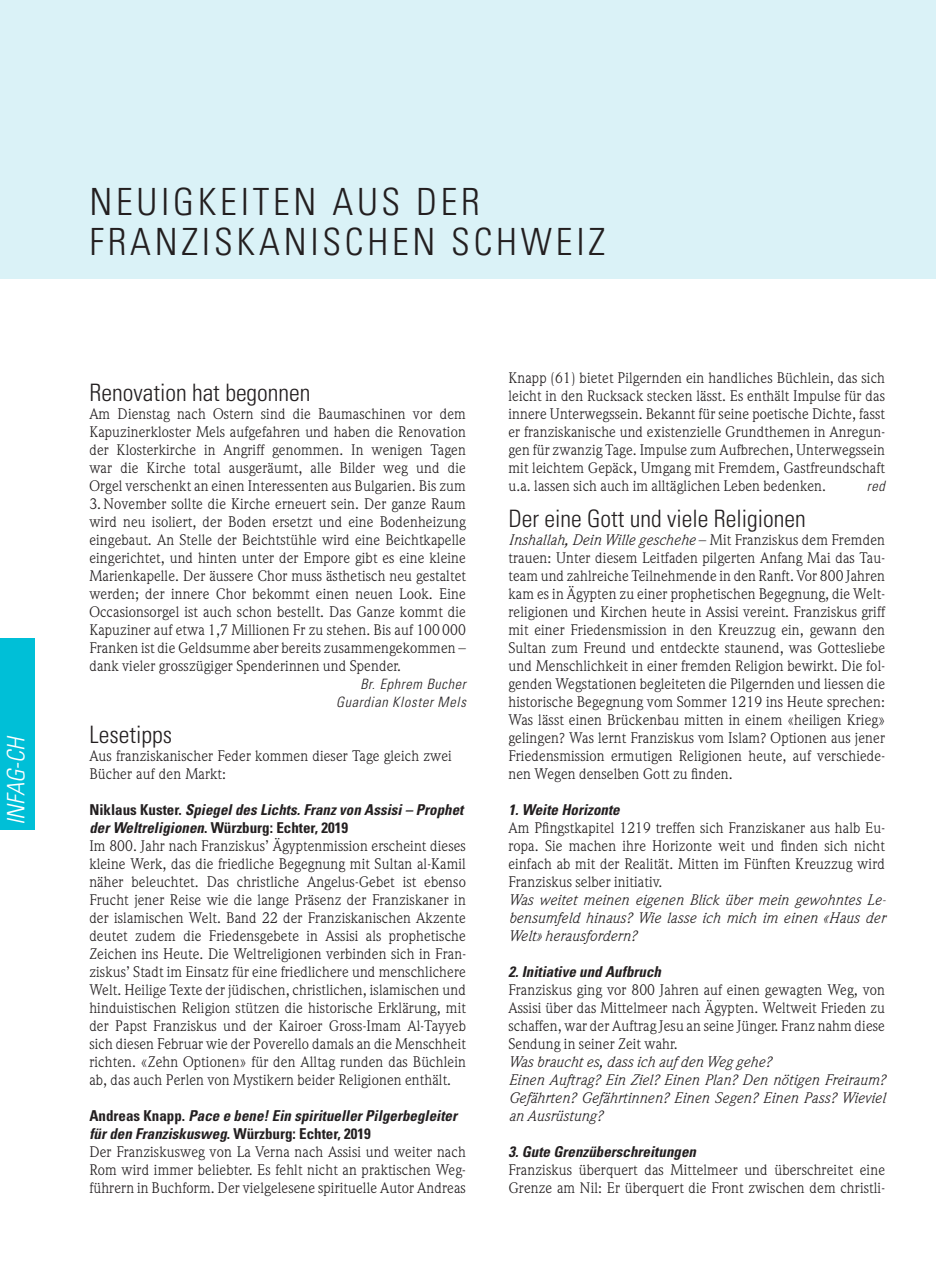
<style>
.page{position:relative;width:936px;height:1276px;background:#fff}
.page>*{position:absolute;margin:0;border:0;box-sizing:border-box;transform-origin:0 0}
.t1{font:300 condensed 37.5px/40.5px "Univers LT Std";letter-spacing:.1em;color:#231f20}
.t2{font:300 condensed 24px "Univers LT Std";color:#231f20}
.t3{font:italic 300 condensed 24px "Univers LT Std";color:#fff}
.t4{font:15px/18px "Weidemann Std";letter-spacing:.01em;color:#231f20;text-align:justify}
.t5{font:italic 15px/18px "Weidemann Std";letter-spacing:.01em;color:#231f20;text-align:justify}
.t6{font:italic 700 condensed 15px/18px "Univers LT Std";color:#231f20}
.t7{font:italic 300 condensed 14.25px/18px "Univers LT Std";letter-spacing:.05em;color:#231f20;text-align:right}
.s1{font-style:normal}
.s2{font-style:italic}
</style>
<div class="page">
<div style="left:0;top:638px;width:34px;height:191px;background:#00bfd7"></div>
<div style="left:0;top:0;width:935px;height:278px;background:#daf2f7"></div>
<h2 class="t3" style="left:2px;top:825px;width:91px;rotate:-90deg">INFAG-CH</h2>
<h1 class="t1" style="left:89px;top:181px;width:517px">NEUIGKEITEN AUS DER<br>FRANZISKANISCHEN SCHWEIZ</h1>
<h2 class="t2" style="left:89px;top:378px;width:223px">Renovation hat begonnen</h2>
<p class="t4" style="left:89px;top:404px;width:378px">Am Dienstag nach Ostern sind die Baumaschinen vor dem Kapuzinerkloster Mels aufgefahren und haben die Renovation der Klosterkirche in Angriff genommen. In wenigen Tagen war die Kirche total ausgeräumt, alle Bilder weg und die Orgel verschenkt an einen Interessenten aus Bulgarien. Bis zum</p>
<p class="t4" style="left:89px;top:494px;width:378px">3. November sollte die Kirche erneuert sein. Der ganze Raum wird neu isoliert, der Boden ersetzt und eine Bodenheizung eingebaut. An Stelle der Beichtstühle wird eine Beichtkapelle eingerichtet, und hinten unter der Empore gibt es eine kleine Marienkapelle. Der äussere Chor muss ästhetisch neu gestaltet werden; der innere Chor bekommt einen neuen Look. Eine Occasionsorgel ist auch schon bestellt. Das Ganze kommt die Kapuziner auf etwa 1,7 Millionen Fr zu stehen. Bis auf 100 000<br>Franken ist die Geldsumme aber bereits zusammengekommen – dank vieler grosszügiger Spenderinnen und Spender.</p>
<p class="t7" style="left:336px;top:675px;width:131px">Br. Ephrem Bucher<br>Guardian Kloster Mels</p>
<h2 class="t2" style="left:89px;top:720px;width:84px">Lesetipps</h2>
<p class="t4" style="left:89px;top:746px;width:364px">Aus franziskanischer Feder kommen dieser Tage gleich zwei<br>Bücher auf den Markt:</p>
<p class="t6" style="left:89px;top:800px;width:379px"><span class="s1">N i k l a u s K u s t e r.</span> Spiegeldes Lichts.Franzvon Assisi– Prophet derWeltreligionen<span class="s1">. Würzburg: Echter, 2019</span></p>
<p class="t4" style="left:89px;top:836px;width:378px">Im 800. Jahr nach Franziskus’ Ägyptenmission erscheint dieses kleine Werk, das die friedliche Begegnung mit Sultan al-Kamil näher beleuchtet. Das christliche Angelus-Gebet ist ebenso Frucht jener Reise wie die lange Präsenz der Franziskaner in der islamischen Welt. Band 22 der Franziskanischen Akzente deutet zudem die Friedensgebete in Assisi als prophetische Zeichen ins Heute. Die Weltreligionen verbinden sich in Fran&shy;ziskus’ Stadt im Einsatz für eine friedlichere und menschlichere Welt. Heilige Texte der jüdischen, christlichen, islamischen und hinduistischen Religion stützen die historische Erklärung, mit der Papst Franziskus und der Kairoer Gross-Imam Al-Tayyeb sich diesen Februar wie der Poverello damals an die Menschheit richten. «Zehn Optionen» für den Alltag runden das Büchlein ab, das auch Perlen von Mystikern beider Religionen enthält.</p>
<p class="t6" style="left:89px;top:1106px;width:373px"><span class="s1">A n d r e a s K n a p p .</span> Pace e bene!Ein spirituellerPilgerbegleiter fürden Franziskusweg<span class="s1">. Wü rzburg: Echter, 2019</span></p>
<p class="t4" style="left:89px;top:1142px;width:378px">Der Franziskusweg von La Verna nach Assisi und weiter nach Rom wird immer beliebter. Es fehlt nicht an praktischen Weg&shy;führern in Buchform. Der vielgelesene spirituelle Autor Andreas</p>
<p class="t4" style="left:508px;top:368px;width:378px">Knapp (61) bietet Pilgernden ein handliches Büchlein, das sich leicht in den Rucksack stecken lässt. Es enthält Impulse für das innere Unterwegssein. Bekannt für seine poetische Dichte, fasst er franziskanische und existenzielle Grundthemen in Anregun&shy;gen für zwanzig Tage. Impulse zum Aufbrechen, Unterwegssein mit leichtem Gepäck, Umgang mit Fremdem, Gastfreundschaft u.a. lassen sich auch im alltäglichen Leben bedenken.</p>
<p class="t7" style="left:866px;top:477px;width:20px">red</p>
<h2 class="t2" style="left:508px;top:504px;width:299px">Der eine Gott und viele Religionen</h2>
<p class="t4" style="left:508px;top:530px;width:378px"><span class="s2">Inshallah, Dein Wille geschehe</span> – Mit Franziskus dem Fremden trauen: Unter diesem Leitfaden pilgerten Anfang Mai das Tau&shy;team und zahlreiche Teilnehmende in den Ranft. Vor 800 Jahren kam es in Ägypten zu einer prophetischen Begegnung, die Welt&shy;religionen und Kirchen heute in Assisi vereint. Franziskus griff mit einer Friedensmission in den Kreuzzug ein, gewann den Sultan zum Freund und entdeckte staunend, was Gottesliebe und Menschlichkeit in einer fremden Religion bewirkt. Die fol&shy;genden Wegstationen begleiteten die Pilgernden und liessen die historische Begegnung vom Sommer 1219 ins Heute sprechen:<br>Was lässt einen Brückenbau mitten in einem «heiligen Krieg» gelingen? Was lernt Franziskus vom Islam? Optionen aus jener Friedensmission ermutigen Religionen heute, auf verschiede&shy;nen Wegen denselben Gott zu finden.</p>
<p class="t6" style="left:508px;top:800px;width:116px">1.Weite Horizonte</p>
<p class="t4" style="left:508px;top:818px;width:378px">Am Pfingstkapitel 1219 treffen sich Franziskaner aus halb Eu&shy;ropa. Sie machen ihre Horizonte weit und finden sich nicht einfach ab mit der Realität. Mitten im Fünften Kreuzzug wird Franziskus selber initiativ.</p>
<p class="t5" style="left:508px;top:890px;width:379px">Was weitet meinen eigenen Blick über mein gewohntes Le&shy;bensumfeld hinaus? Wie lasse ich mich im einen «Haus der Welt» herausfordern?</p>
<p class="t6" style="left:508px;top:962px;width:158px">2.Initiative und Aufbruch</p>
<p class="t4" style="left:508px;top:980px;width:378px">Franziskus ging vor 800 Jahren auf einen gewagten Weg, von Assisi über das Mittelmeer nach Ägypten. Weltweit Frieden zu schaffen, war der Auftrag Jesu an seine Jünger. Franz nahm diese Sendung in seiner Zeit wahr.</p>
<p class="t5" style="left:508px;top:1052px;width:378px;text-align:left">Was braucht es, dass ich auf den Weg gehe?<br>Einen Auftrag? Ein Ziel? Einen Plan? Den nötigen Freiraum?<br>Gefährten? Gefährtinnen? Einen Segen? Einen Pass? Wieviel an Ausrüstung?</p>
<p class="t6" style="left:508px;top:1142px;width:193px">3.Gute Grenzüberschreitungen</p>
<p class="t4" style="left:508px;top:1160px;width:378px">Franziskus überquert das Mittelmeer und überschreitet eine<br>Grenze am Nil: Er überquert die Front zwischen dem christli-</p>
</div>
